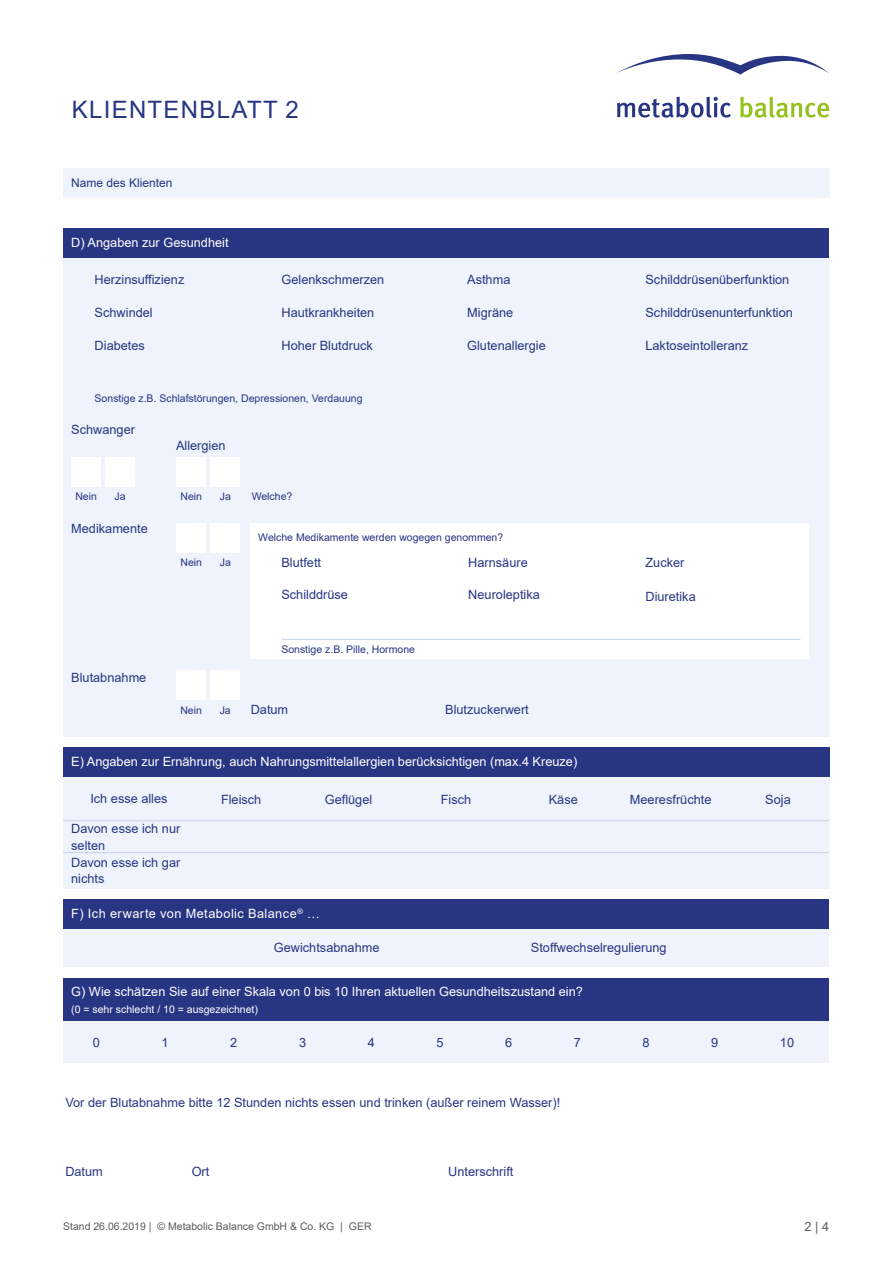
<style>
.page{position:relative;width:893px;height:1263px;background:#fff}
.page>*{position:absolute;margin:0;border:0;box-sizing:border-box;transform-origin:0 0}
.t1{font:24px "Arial";letter-spacing:.055em;color:#283583}
.t2{font:12.75px/16.8px "Arial";color:#283583}
.t3{font:12.75px "Arial";color:#fff}
.t4{font:12.75px "Arial";letter-spacing:.035em;color:#fff}
.t5{font:12.75px "Arial";color:#5c5c5b}
.t6{font:12px "Arial";color:#283583}
.t7{font:10.5px "Arial";color:#283583}
.t8{font:10.5px "Arial";color:#5c5c5b}
.t9{font:10.5px "Arial";color:#fff}
</style>
<div class="page">
<div style="left:63px;top:776px;width:766px;height:113px;background:#eff3fb"></div>
<div style="left:63px;top:257px;width:766px;height:480px;background:#eff3fb"></div>
<div style="left:64px;top:928px;width:765px;height:39px;background:#eff3fb"></div>
<div style="left:64px;top:1021px;width:765px;height:42px;background:#eff3fb"></div>
<div style="left:64px;top:228px;width:765px;height:29px;background:#283583"></div>
<div style="left:63px;top:747px;width:766px;height:29px;background:#283583"></div>
<div style="left:64px;top:899px;width:765px;height:29px;background:#283583"></div>
<div style="left:64px;top:978px;width:765px;height:42px;background:#283583"></div>
<svg style="left:740px;top:97px;width:89px;height:21px"></svg>
<svg style="left:617px;top:97px;width:114px;height:21px"></svg>
<svg style="left:617px;top:54px;width:212px;height:21px"></svg>
<div style="left:63px;top:168px;width:766px;height:30px;background:#eff3fb"></div>
<hr style="left:63px;top:820px;width:766px;height:1px;background:#c7d4ea">
<hr style="left:63px;top:852px;width:766px;height:1px;background:#c7d4ea">
<div style="left:251px;top:523px;width:558px;height:135px;background:#fff"></div>
<hr style="left:281px;top:639px;width:519px;height:1px;background:#c7d4ea">
<div style="left:71px;top:457px;width:30px;height:30px;background:#fff"></div>
<div style="left:176px;top:523px;width:30px;height:30px;background:#fff"></div>
<div style="left:176px;top:670px;width:30px;height:30px;background:#fff"></div>
<div style="left:176px;top:457px;width:30px;height:30px;background:#fff"></div>
<div style="left:105px;top:457px;width:30px;height:30px;background:#fff"></div>
<div style="left:210px;top:523px;width:30px;height:30px;background:#fff"></div>
<div style="left:210px;top:670px;width:30px;height:30px;background:#fff"></div>
<div style="left:210px;top:457px;width:30px;height:30px;background:#fff"></div>
<h1 class="t1" style="left:72px;top:93px;width:229px">KLIENTENBLATT 2</h1>
<p class="t6" style="left:71px;top:175px;width:103px">Name des Klienten</p>
<p class="t3" style="left:71px;top:234px;width:159px">D) Angaben zur Gesundheit</p>
<p class="t2" style="left:95px;top:271px;width:91px">Herzinsuffizienz</p>
<p class="t2" style="left:95px;top:304px;width:60px">Schwindel</p>
<p class="t2" style="left:95px;top:337px;width:52px">Diabetes</p>
<p class="t2" style="left:282px;top:271px;width:104px">Gelenkschmerzen</p>
<p class="t2" style="left:282px;top:304px;width:94px">Hautkrankheiten</p>
<p class="t2" style="left:282px;top:337px;width:93px">Hoher Blutdruck</p>
<p class="t7" style="left:95px;top:391px;width:269px">Sonstige z.B. Schlafstörungen, Depressionen, Verdauung</p>
<p class="t2" style="left:71px;top:421px;width:65px">Schwanger</p>
<p class="t2" style="left:176px;top:437px;width:51px">Allergien</p>
<p class="t2" style="left:467px;top:271px;width:45px">Asthma</p>
<p class="t2" style="left:645px;top:271px;width:145px">Schilddrüsenüberfunktion</p>
<p class="t2" style="left:467px;top:304px;width:48px">Migräne</p>
<p class="t2" style="left:645px;top:304px;width:149px">Schilddrüsenunterfunktion</p>
<p class="t2" style="left:467px;top:337px;width:80px">Glutenallergie</p>
<p class="t2" style="left:645px;top:337px;width:104px">Laktoseintolleranz</p>
<p class="t7" style="left:75px;top:489px;width:23px">Nein</p>
<p class="t7" style="left:115px;top:489px;width:13px">Ja</p>
<p class="t7" style="left:180px;top:489px;width:23px">Nein</p>
<p class="t2" style="left:71px;top:520px;width:78px">Medikamente</p>
<p class="t7" style="left:180px;top:555px;width:23px">Nein</p>
<p class="t2" style="left:71px;top:668px;width:77px">Blutabnahme</p>
<p class="t7" style="left:180px;top:703px;width:23px">Nein</p>
<p class="t7" style="left:220px;top:489px;width:13px">Ja</p>
<p class="t7" style="left:252px;top:489px;width:42px">Welche?</p>
<p class="t7" style="left:258px;top:530px;width:246px">Welche Medikamente werden wogegen genommen?</p>
<p class="t7" style="left:220px;top:555px;width:13px">Ja</p>
<p class="t2" style="left:281px;top:554px;width:41px">Blutfett</p>
<p class="t2" style="left:468px;top:554px;width:61px">Harnsäure</p>
<p class="t2" style="left:645px;top:554px;width:40px">Zucker</p>
<p class="t2" style="left:281px;top:586px;width:68px">Schilddrüse</p>
<p class="t7" style="left:281px;top:642px;width:135px">Sonstige z.B. Pille, Hormone</p>
<p class="t7" style="left:220px;top:703px;width:13px">Ja</p>
<p class="t2" style="left:251px;top:701px;width:39px">Datum</p>
<p class="t2" style="left:468px;top:586px;width:73px">Neuroleptika</p>
<p class="t2" style="left:645px;top:588px;width:52px">Diuretika</p>
<p class="t2" style="left:445px;top:701px;width:85px">Blutzuckerwert</p>
<p class="t3" style="left:71px;top:753px;width:507px">E) Angaben zur Ernährung, auch Nahrungsmittelallergien berücksichtigen (max.4 Kreuze)</p>
<p class="t2" style="left:90px;top:790px;width:79px">Ich esse alles</p>
<p class="t2" style="left:221px;top:791px;width:42px">Fleisch</p>
<p class="t2" style="left:71px;top:820px;width:111px">Davon esse ich nur selten<br>Davon esse ich gar nichts</p>
<p class="t2" style="left:325px;top:791px;width:49px">Geflügel</p>
<p class="t2" style="left:441px;top:791px;width:32px">Fisch</p>
<p class="t2" style="left:549px;top:791px;width:31px">Käse</p>
<p class="t2" style="left:630px;top:791px;width:83px">Meeresfrüchte</p>
<p class="t2" style="left:765px;top:791px;width:27px">Soja</p>
<p class="t4" style="left:71px;top:905px;width:250px">F) Ich erwarte von Metabolic Balance<sup>®</sup> …</p>
<p class="t2" style="left:274px;top:938px;width:107px">Gewichtsabnahme</p>
<p class="t2" style="left:531px;top:938px;width:137px">Stoffwechselregulierung</p>
<p class="t3" style="left:71px;top:982px;width:513px">G) Wie schätzen Sie auf einer Skala von 0 bis 10 Ihren aktuellen Gesundheitszustand ein?</p>
<p class="t9" style="left:71px;top:1002px;width:188px">(0 = sehr schlecht / 10 = ausgezeichnet)</p>
<p class="t2" style="left:93px;top:1033px;width:9px">0</p>
<p class="t2" style="left:162px;top:1033px;width:9px">1</p>
<p class="t2" style="left:230px;top:1033px;width:9px">2</p>
<p class="t2" style="left:299px;top:1033px;width:9px">3</p>
<p class="t2" style="left:368px;top:1033px;width:9px">4</p>
<p class="t2" style="left:436px;top:1033px;width:9px">5</p>
<p class="t2" style="left:505px;top:1033px;width:9px">6</p>
<p class="t2" style="left:574px;top:1033px;width:9px">7</p>
<p class="t2" style="left:642px;top:1033px;width:9px">8</p>
<p class="t2" style="left:711px;top:1033px;width:9px">9</p>
<p class="t2" style="left:780px;top:1033px;width:16px">10</p>
<p class="t2" style="left:65px;top:1094px;width:496px">Vor der Blutabnahme bitte 12 Stunden nichts essen und trinken (außer reinem Wasser)!</p>
<p class="t2" style="left:65px;top:1163px;width:39px">Datum</p>
<p class="t2" style="left:192px;top:1163px;width:19px">Ort</p>
<p class="t2" style="left:448px;top:1163px;width:67px">Unterschrift</p>
<p class="t8" style="left:63px;top:1219px;width:310px">Stand 26.06.2019 | © Metabolic Balance GmbH &amp; Co. KG | GER</p>
<p class="t5" style="left:805px;top:1218px;width:26px">2 | 4</p>
</div>
